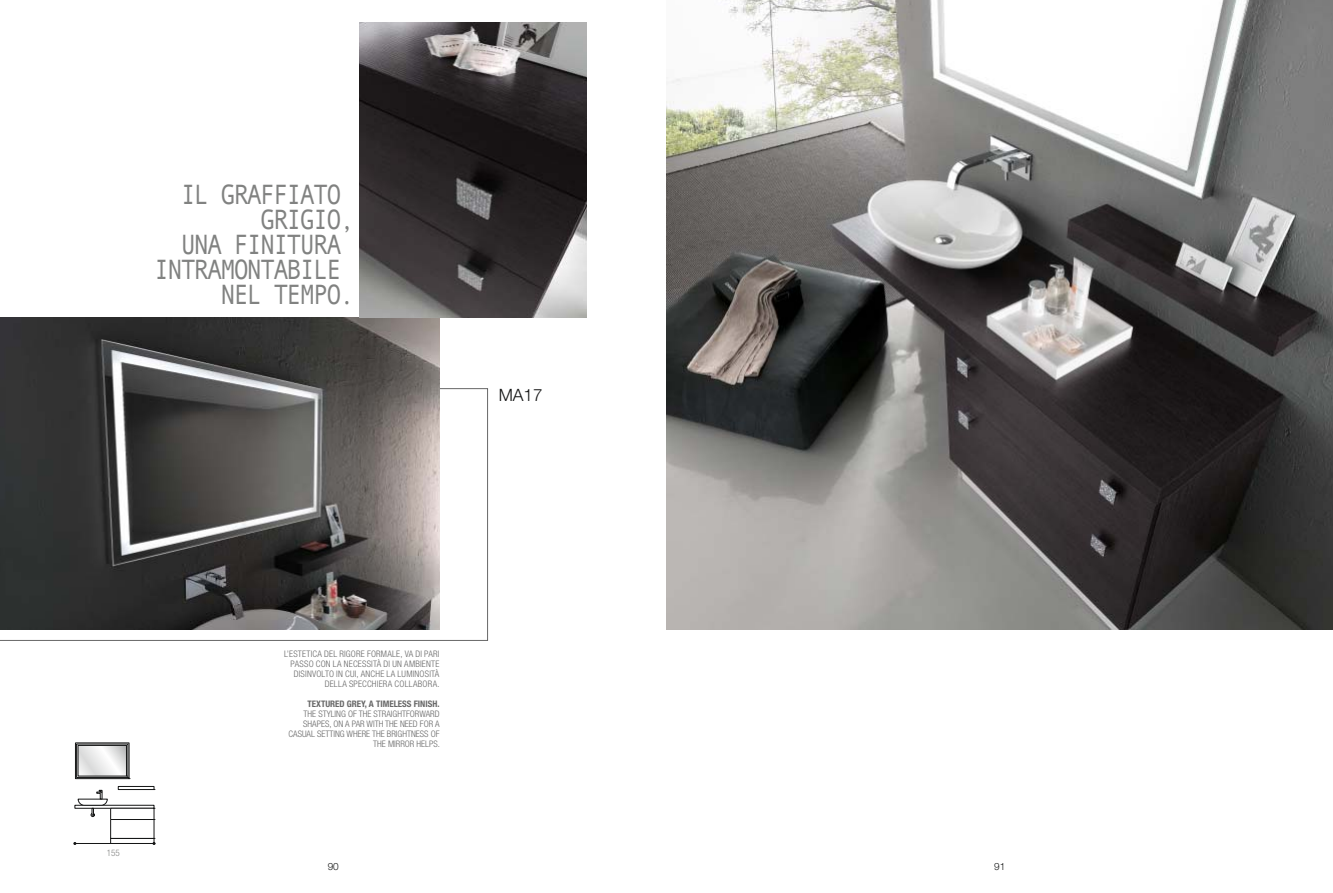
<style>
.page{position:relative;width:1333px;height:893px;background:#fff}
.page>*{position:absolute;margin:0;border:0;box-sizing:border-box;transform-origin:0 0}
.t1{font:28px "Andale Mono";letter-spacing:-.075em;color:#818281;scale:.9 1}
.t2{font:300 17px "Helvetica Neue";color:#151616}
.t3{font:300 10px "Helvetica Neue";color:#151616}
.t4{font:300 condensed 9px/10px "Helvetica Neue";letter-spacing:.025em;color:#676767;text-align:right}
.t5{font:300 condensed 9px/10px "Helvetica Neue";letter-spacing:.005em;color:#676767;text-align:right}
.t6{font:700 condensed 9px "Helvetica Neue";color:#676767}
.t7{font:300 condensed 9px "Helvetica Neue";color:#818281}
</style>
<div class="page">
<svg style="left:0;top:388px;width:488px;height:253px"></svg>
<div style="left:75px;top:805px;width:79px;height:3px;border:1px solid #151616"></div>
<div style="left:110px;top:838px;width:44px;height:6px;border:1px solid #151616"></div>
<div style="left:75px;top:743px;width:54px;height:36px;border:1px solid #151616"></div>
<div style="left:110px;top:808px;width:44px;height:12px;border:1px solid #151616"></div>
<div style="left:110px;top:819px;width:44px;height:19px;border:1px solid #151616"></div>
<hr style="left:75px;top:843px;width:79px;height:1px;background:#151616">
<svg style="left:78px;top:790px;width:30px;height:27px"></svg>
<div style="left:118px;top:786px;width:36px;height:4px;border:1px solid #151616"></div>
<div style="left:76px;top:744px;width:52px;height:34px;border:1px solid #151616"></div>
<svg style="left:78px;top:745px;width:52px;height:34px"></svg>
<svg style="left:153px;top:838px;width:2px;height:7px"></svg>
<img style="left:0;top:317px;width:439px;height:312px">
<img style="left:359px;top:23px;width:227px;height:294px">
<svg style="left:666px;top:0;width:666px;height:630px;background:#7f7e7c"></svg>
<h1 class="t1" style="left:181px;top:176px;width:180px">IL GRAFFIATO</h1>
<h1 class="t1" style="left:260px;top:201px;width:107px">GRIGIO,</h1>
<h1 class="t1" style="left:181px;top:226px;width:180px">UNA FINITURA</h1>
<h1 class="t1" style="left:154px;top:251px;width:209px">INTRAMONTABILE</h1>
<h1 class="t1" style="left:220px;top:276px;width:151px">NEL TEMPO.</h1>
<h2 class="t2" style="left:498px;top:384px;width:45px">MA17</h2>
<p class="t7" style="left:107px;top:848px;width:14px">155</p>
<p class="t4" style="left:284px;top:649px;width:157px">L’ESTETICA DEL RIGORE FORMALE, VA DI PARI PASSO CON LA NECESSITÀ DI UN AMBIENTE DISINVOLTO IN CUI, ANCHE LA LUMINOSITÀ DELLA SPECCHIERA COLLABORA.</p>
<p class="t6" style="left:307px;top:699px;width:133px">TEXTURED GREY, A TIMELESS FINISH.</p>
<p class="t5" style="left:288px;top:709px;width:153px">THE STYLING OF THE STRAIGHTFORWARD<br>SHAPES, ON A PAR WITH THE NEED FOR A<br>CASUAL SETTING WHERE THE BRIGHTNESS OF<br>THE MIRROR HELPS.</p>
<p class="t3" style="left:328px;top:860px;width:13px">90</p>
<p class="t3" style="left:994px;top:860px;width:13px">91</p>
</div>
